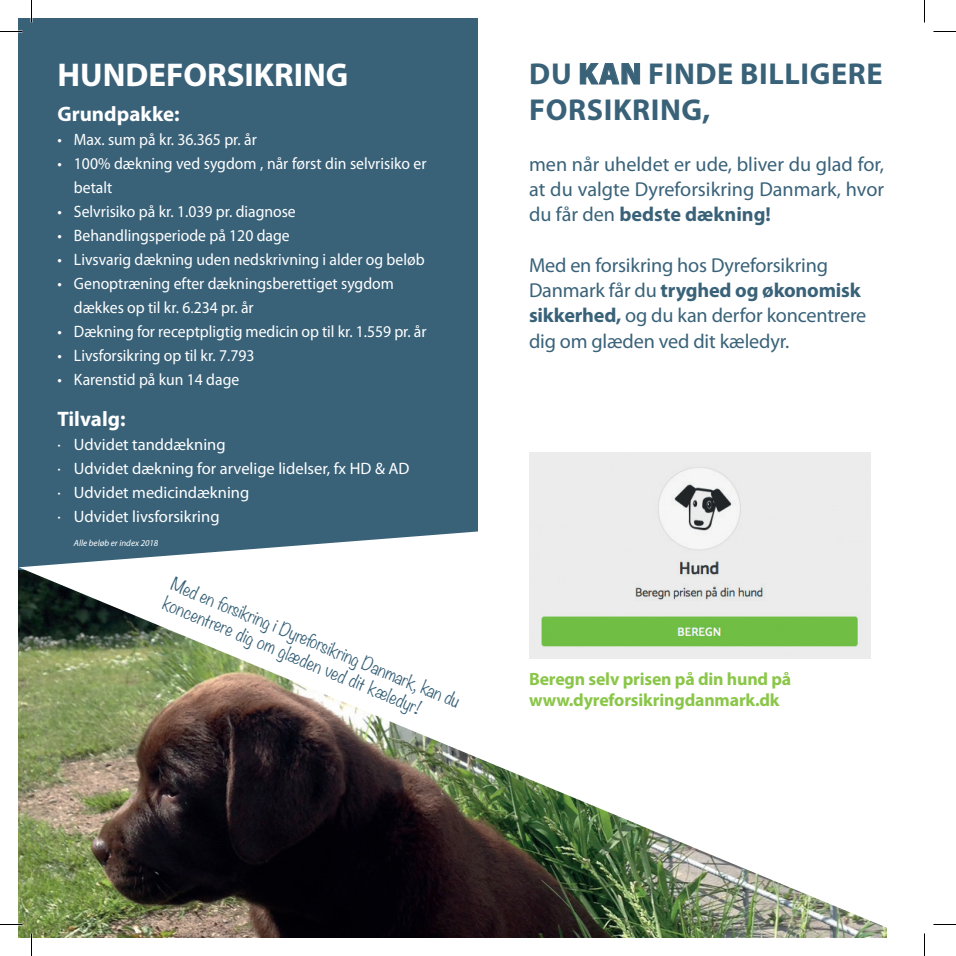
<style>
.page{position:relative;width:956px;height:956px;background:#fff}
.page>*{position:absolute;margin:0;border:0;box-sizing:border-box;transform-origin:0 0}
.t1{font:700 33px "Myriad Pro";color:#fff}
.t2{font:700 30.3px/36.3px "Myriad Pro";letter-spacing:.02em;color:#396279}
.t3{font:700 21px "Myriad Pro";color:#fff}
.t4{font:20.25px/25.2px "Myriad Pro";letter-spacing:-.01em;color:#396279;text-align:justify}
.t5{font:700 17.85px/21.3px "Myriad Pro";letter-spacing:-.01em;color:#8ac648}
.t6{font:16.5px/24px "Myriad Pro";color:#fff;scale:.95 1}
.t7{font:16.5px/24px "Myriad Pro";color:#fff}
.t8{font:300 16.5px/20.9px "Noteworthy";color:#396279}
.t9{font:italic 9px "Myriad Pro";color:#fff}
.s1{font-weight:900}
.s2{font-weight:700}
</style>
<div class="page">
<div style="left:19px;top:19px;width:459px;height:901px;background:#396279"></div>
<img style="left:19px;top:499px;width:868px;height:438px">
<img style="left:529px;top:453px;width:341px;height:205px">
<svg style="left:580px;top:63px;width:60px;height:21px"></svg>
<hr style="left:0;top:923px;width:22px;height:2px;background:#fff">
<svg style="left:0;top:31px;width:22px;height:1px"></svg>
<svg style="left:933px;top:31px;width:23px;height:1px"></svg>
<svg style="left:0;top:924px;width:22px;height:1px"></svg>
<svg style="left:933px;top:924px;width:23px;height:1px"></svg>
<svg style="left:31px;top:0;width:1px;height:23px"></svg>
<svg style="left:31px;top:933px;width:1px;height:23px"></svg>
<svg style="left:924px;top:0;width:1px;height:23px"></svg>
<svg style="left:924px;top:933px;width:1px;height:23px"></svg>
<h1 class="t1" style="left:57px;top:53px;width:292px">HUNDEFORSIKRING</h1>
<p class="t3" style="left:57px;top:100px;width:124px">Grundpakke:</p>
<p class="t6" style="left:57px;top:127px;width:211px">• Max. sum på kr. 36.365 pr. år</p>
<p class="t6" style="left:74px;top:151px;width:373px;text-indent:-17px">• 100% dækning ved sygdom , når først din selvrisiko er betalt</p>
<p class="t6" style="left:57px;top:199px;width:252px">• Selvrisiko på kr. 1.039 pr. diagnose</p>
<p class="t6" style="left:57px;top:223px;width:246px">• Behandlingsperiode på 120 dage</p>
<p class="t6" style="left:57px;top:247px;width:388px">• Livsvarig dækning uden nedskrivning i alder og beløb</p>
<p class="t6" style="left:74px;top:271px;width:338px;text-indent:-17px">• Genoptræning efter dækningsberettiget sygdom dækkes op til kr. 6.234 pr. år</p>
<p class="t6" style="left:57px;top:319px;width:390px">• Dækning for receptpligtig medicin op til kr. 1.559 pr. år</p>
<p class="t6" style="left:57px;top:343px;width:209px">• Livsforsikring op til kr. 7.793</p>
<p class="t6" style="left:57px;top:367px;width:193px">• Karenstid på kun 14 dage</p>
<p class="t3" style="left:57px;top:405px;width:70px">Tilvalg:</p>
<p class="t7" style="left:57px;top:432px;width:354px">· Udvidet tanddækning<br>· Udvidet dækning for arvelige lidelser, fx HD &amp; AD · Udvidet medicindækning<br>· Udvidet livsforsikring</p>
<p class="t9" style="left:74px;top:538px;width:86px">Alle beløb er index 2018</p>
<p class="t8" style="left:175px;top:574px;width:312px;rotate:22deg">Med en forsikring i Dyreforsikring Danmark, kan du koncentrere dig om glæden ved dit kæledyr!</p>
<h2 class="t2" style="left:529px;top:55px;width:355px">DU <span class="s1">KAN</span> FINDE BILLIGERE<br>FORSIKRING,</h2>
<p class="t4" style="left:529px;top:151px;width:357px">men når uheldet er ude, bliver du glad for, at du valgte Dyreforsikring Danmark, hvor du får den <span class="s2">bedste dækning!</span></p>
<p class="t4" style="left:529px;top:252px;width:339px;text-align:left">Med en forsikring hos Dyreforsikring Danmark får du <span class="s2">tryghed og økonomisk sikkerhed,</span> og du kan derfor koncentrere dig om glæden ved dit kæledyr.</p>
<p class="t5" style="left:529px;top:667px;width:264px">Beregn selv prisen på din hund på www.dyreforsikringdanmark.dk</p>
</div>
